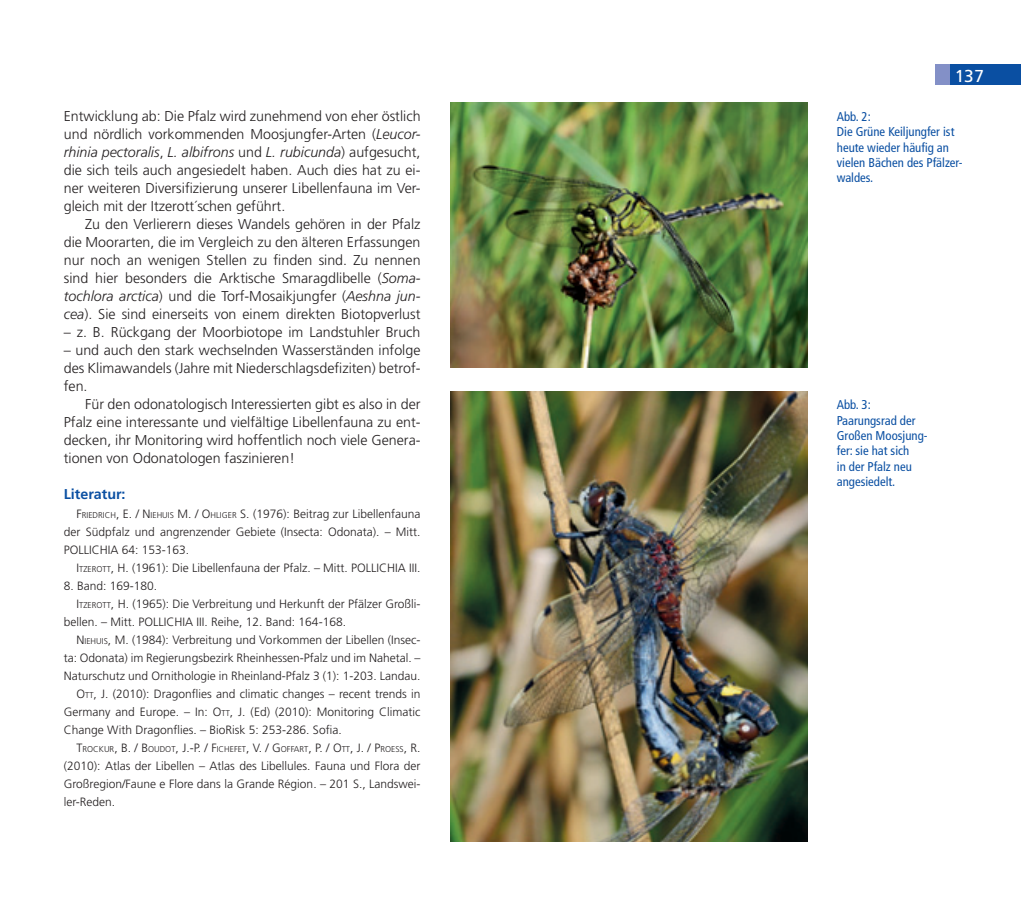
<style>
.page{position:relative;width:1021px;height:915px;background:#fff}
.page>*{position:absolute;margin:0;border:0;box-sizing:border-box;transform-origin:0 0}
.t1{font:17.25px "Frutiger";color:#fff}
.t2{font:300 14.25px/18px "Frutiger";color:#231f20;text-align:justify}
.t3{font:700 14.25px "Frutiger";color:#0a4fa2}
.t4{font:condensed 12.75px/15.3px "Frutiger";color:#0a4fa2}
.t5{font:300 12px/18px "Frutiger";color:#231f20;text-align:justify}
.t6{font:300 12px "Frutiger";color:#231f20}
.s1{font-style:italic}
.s2{font-style:inherit}
.s3{font-size:8.4px}
</style>
<div class="page">
<div style="left:934px;top:65px;width:15px;height:20px;background:#8390c7"></div>
<div style="left:950px;top:65px;width:70px;height:20px;background:#0a4fa2"></div>
<img style="left:450px;top:102px;width:357px;height:265px">
<img style="left:450px;top:391px;width:357px;height:450px">
<p class="t2" style="left:64px;top:108px;width:358px">Entwicklung ab: Die Pfalz wird zunehmend von eher östlich und nördlich vorkommenden Moosjungfer-Arten (<span class="s1">Leucor&shy;rhinia pectoralis</span>, <span class="s1">L. albifrons</span> und <span class="s1">L. rubicunda</span>) aufgesucht, die sich teils auch angesiedelt haben. Auch dies hat zu ei&shy;ner weiteren Diversifizierung unserer Libellenfauna im Ver&shy;gleich mit der Itzerott´schen geführt.</p>
<p class="t2" style="left:64px;top:216px;width:358px;text-indent:21px">Zu den Verlierern dieses Wandels gehören in der Pfalz die Moorarten, die im Vergleich zu den älteren Erfassungen nur noch an wenigen Stellen zu finden sind. Zu nennen sind hier besonders die Arktische Smaragdlibelle (<span class="s1">Soma&shy;tochlora arctica</span>) und die Torf-Mosaikjungfer (<span class="s1">Aeshna jun&shy;cea</span>). Sie sind einerseits von einem direkten Biotopverlust</p>
<p class="t2" style="left:64px;top:324px;width:358px">– z. B. Rückgang der Moorbiotope im Landstuhler Bruch</p>
<p class="t2" style="left:64px;top:342px;width:358px">– und auch den stark wechselnden Wasserständen infolge des Klimawandels (Jahre mit Niederschlagsdefiziten) betrof&shy;fen.</p>
<p class="t2" style="left:64px;top:396px;width:358px;text-indent:21px">Für den odonatologisch Interessierten gibt es also in der Pfalz eine interessante und vielfältige Libellenfauna zu ent&shy;decken, ihr Monitoring wird hoffentlich noch viele Genera&shy;tionen von Odonatologen faszinieren!</p>
<p class="t3" style="left:64px;top:488px;width:63px">Literatur:</p>
<p class="t5" style="left:64px;top:505px;width:358px;text-indent:13px"><span class="s2">F</span><span class="s3">RIEDRICH</span><span class="s2">, E. / N</span><span class="s3">IEHUIS</span> <span class="s2">M.</span> / <span class="s2">O</span><span class="s3">HLIGER</span> <span class="s2">S.</span> (1976): Beitrag zur Libellenfauna der Südpfalz und angrenzender Gebiete (Insecta: Odonata). – Mitt.<br>POLLICHIA 64: 153-163.</p>
<p class="t5" style="left:77px;top:559px;width:345px"><span class="s2">I</span><span class="s3">TZEROTT</span><span class="s2">, H.</span> (1961): Die Libellenfauna der Pfalz. – Mitt. POLLICHIA III.</p>
<p class="t5" style="left:64px;top:577px;width:95px">8. Band: 169-180.</p>
<p class="t5" style="left:77px;top:595px;width:345px"><span class="s2">I</span><span class="s3">TZEROTT</span><span class="s2">, H.</span> (1965): Die Verbreitung und Herkunft der Pfälzer Großli-</p>
<p class="t5" style="left:64px;top:613px;width:284px">bellen. – Mitt. POLLICHIA III. Reihe, 12. Band: 164-168.</p>
<p class="t5" style="left:77px;top:631px;width:345px"><span class="s2">N</span><span class="s3">IEHUIS</span><span class="s2">, M.</span> (1984): Verbreitung und Vorkommen der Libellen (Insec-</p>
<p class="t5" style="left:64px;top:649px;width:358px">ta: Odonata) im Re gie rungs bezirk Rheinhessen-Pfalz und im Nahetal. –</p>
<p class="t5" style="left:64px;top:667px;width:358px">Naturschutz und Ornithologie in Rhein land-Pfalz 3 (1): 1-203. Landau.</p>
<p class="t5" style="left:77px;top:685px;width:345px"><span class="s2">O</span><span class="s3">TT</span><span class="s2">, J.</span> (2010): Dragonflies and climatic changes – recent trends in</p>
<p class="t5" style="left:64px;top:703px;width:358px">Germany and Europe. – In: <span class="s2">O</span><span class="s3">TT</span><span class="s2">, J.</span> (Ed) (2010): Monitoring Climatic</p>
<p class="t5" style="left:64px;top:721px;width:279px">Change With Dragonflies. – BioRisk 5: 253-286. Sofia.</p>
<p class="t6" style="left:77px;top:743px;width:345px">T<span class="s3">ROCKUR</span>, B. / B<span class="s3">OUDOT</span>, J.-P. / F<span class="s3">ICHEFET</span>, V. / G<span class="s3">OFFART</span>, P. / O<span class="s3">TT</span>, J. / P<span class="s3">ROESS</span>, R.</p>
<p class="t5" style="left:64px;top:757px;width:358px">(2010): Atlas der Libellen – Atlas des Libellules. Fauna und Flora der</p>
<p class="t5" style="left:64px;top:775px;width:358px">Großregion/Faune e Flore dans la Grande Région. – 201 S., Landswei-</p>
<p class="t5" style="left:64px;top:793px;width:53px">ler-Reden.</p>
<p class="t1" style="left:954px;top:69px;width:31px">137</p>
<p class="t4" style="left:836px;top:110px;width:127px">Abb. 2:<br>Die Grüne Keiljungfer ist heute wieder häufig an vielen Bächen des Pfälzer&shy;waldes.</p>
<p class="t4" style="left:836px;top:398px;width:92px">Abb. 3:<br>Paarungsrad der<br>Großen Moosjung&shy;fer: sie hat sich<br>in der Pfalz neu angesiedelt.</p>
</div>
